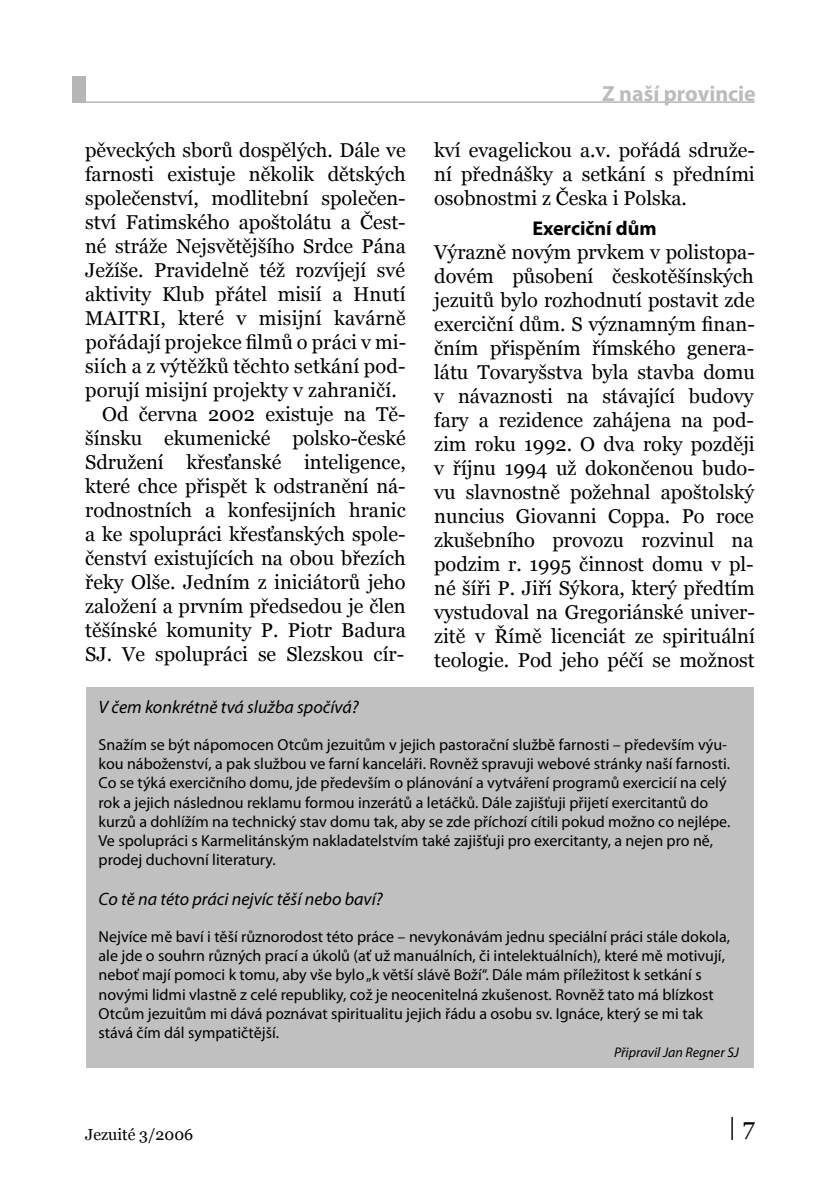
<style>
.page{position:relative;width:840px;height:1191px;background:#fff}
.page>*{position:absolute;margin:0;border:0;box-sizing:border-box;transform-origin:0 0}
.t1{font:24px "Georgia";color:#000}
.t2{font:700 22px "Myriad Pro";color:#bcbcbc}
.AM_bold{font:20px/24px "Georgia";color:#000;text-align:justify}
.Mezititulky{font:700 20px "Myriad Pro";color:#000}
.AM_bold-2{font:italic 18px "Myriad Pro";color:#000}
.AM_bold-3{font:16px/19.2px "Myriad Pro";color:#000}
.t3{font:16px "Georgia";color:#000}
.Podpis_pod_clankem{font:italic 14px "Myriad Pro";color:#000}
</style>
<div class="page">
<hr style="left:85px;top:101px;width:669px;height:2px;background:#b6b6b6">
<div style="left:72px;top:76px;width:13px;height:26px;background:#b6b6b6"></div>
<div style="left:86px;top:687px;width:667px;height:381px;background:#c0c0c0"></div>
<p class="AM_bold" style="left:85px;top:138px;width:322px">pěveckých sborů dospělých. Dále ve farnosti existuje několik dětských společenství, modlitební společen&shy;ství Fatimského apoštolátu a Čest&shy;né stráže Nejsvětějšího Srdce Pána Ježíše. Pravidelně též rozvíjejí své aktivity Klub přátel misií a Hnutí MAITRI, které v misijní kavárně pořádají projekce filmů o práci v mi&shy;siích a z výtěžků těchto setkání pod&shy;porují misijní projekty v zahraničí.</p>
<p class="AM_bold" style="left:85px;top:402px;width:322px;text-indent:17px">Od června 2002 existuje na Tě&shy;šínsku ekumenické polsko-české Sdružení křesťanské inteligence, které chce přispět k odstranění ná&shy;rodnostních a konfesijních hranic a ke spolupráci křesťanských spole&shy;čenství existujících na obou březích řeky Olše. Jedním z iniciátorů jeho založení a prvním předsedou je člen těšínské komunity P. Piotr Badura SJ. Ve spolupráci se Slezskou cír-</p>
<p class="t2" style="left:601px;top:82px;width:155px">Z naší provincie</p>
<p class="AM_bold" style="left:434px;top:138px;width:322px">kví evagelickou a.v. pořádá sdruže&shy;ní přednášky a setkání s předními osobnostmi z Česka i Polska.</p>
<p class="Mezititulky" style="left:532px;top:217px;width:126px">Exerciční dům</p>
<p class="AM_bold" style="left:434px;top:240px;width:322px">Výrazně novým prvkem v polistopa&shy;dovém působení českotěšínských jezuitů bylo rozhodnutí postavit zde exerciční dům. S významným finan&shy;čním přispěním římského genera&shy;látu Tovaryšstva byla stavba domu v návaznosti na stávající budovy fary a rezidence zahájena na pod&shy;zim roku 1992. O dva roky později v říjnu 1994 už dokončenou budo&shy;vu slavnostně požehnal apoštolský nuncius Giovanni Coppa. Po roce zkušebního provozu rozvinul na podzim r. 1995 činnost domu v pl&shy;né šíři P. Jiří Sýkora, který předtím vystudoval na Gregoriánské univer&shy;zitě v Římě licenciát ze spirituální teologie. Pod jeho péčí se možnost</p>
<p class="AM_bold-2" style="left:98px;top:697px;width:261px">V čem konkrétně tvá služba spočívá?</p>
<p class="AM_bold-3" style="left:98px;top:735px;width:633px">Snažím se být nápomocen Otcům jezuitům v jejich pastorační službě farnosti – především výu&shy;kou náboženství, a pak službou ve farní kanceláři. Rovněž spravuji webové stránky naší farnosti.<br>Co se týká exercičního domu, jde především o plánování a vytváření programů exercicií na celý rok a jejich následnou reklamu formou inzerátů a letáčků. Dále zajišťuji přijetí exercitantů do kurzů a dohlížím na technický stav domu tak, aby se zde příchozí cítili pokud možno co nejlépe.<br>Ve spolupráci s Karmelitánským nakladatelstvím také zajišťuji pro exercitanty, a nejen pro ně, prodej duchovní literatury.</p>
<p class="AM_bold-2" style="left:98px;top:889px;width:285px">Co tě na této práci nejvíc těší nebo baví?</p>
<p class="AM_bold-3" style="left:98px;top:927px;width:632px">Nejvíce mě baví i těší různorodost této práce – nevykonávám jednu speciální práci stále dokola, ale jde o souhrn různých prací a úkolů (ať už manuálních, či intelektuálních), které mě motivují, neboť mají pomoci k tomu, aby vše bylo „k větší slávě Boží“. Dále mám příležitost k setkání s novými lidmi vlastně z celé republiky, což je neocenitelná zkušenost. Rovněž tato má blízkost Otcům jezuitům mi dává poznávat spiritualitu jejich řádu a osobu sv. Ignáce, který se mi tak stává čím dál sympatičtější.</p>
<p class="Podpis_pod_clankem" style="left:613px;top:1045px;width:126px">Připravil Jan Regner SJ</p>
<p class="t3" style="left:85px;top:1125px;width:110px">Jezuité 3/2006</p>
<p class="t1" style="left:727px;top:1112px;width:28px">|7</p>
</div>
